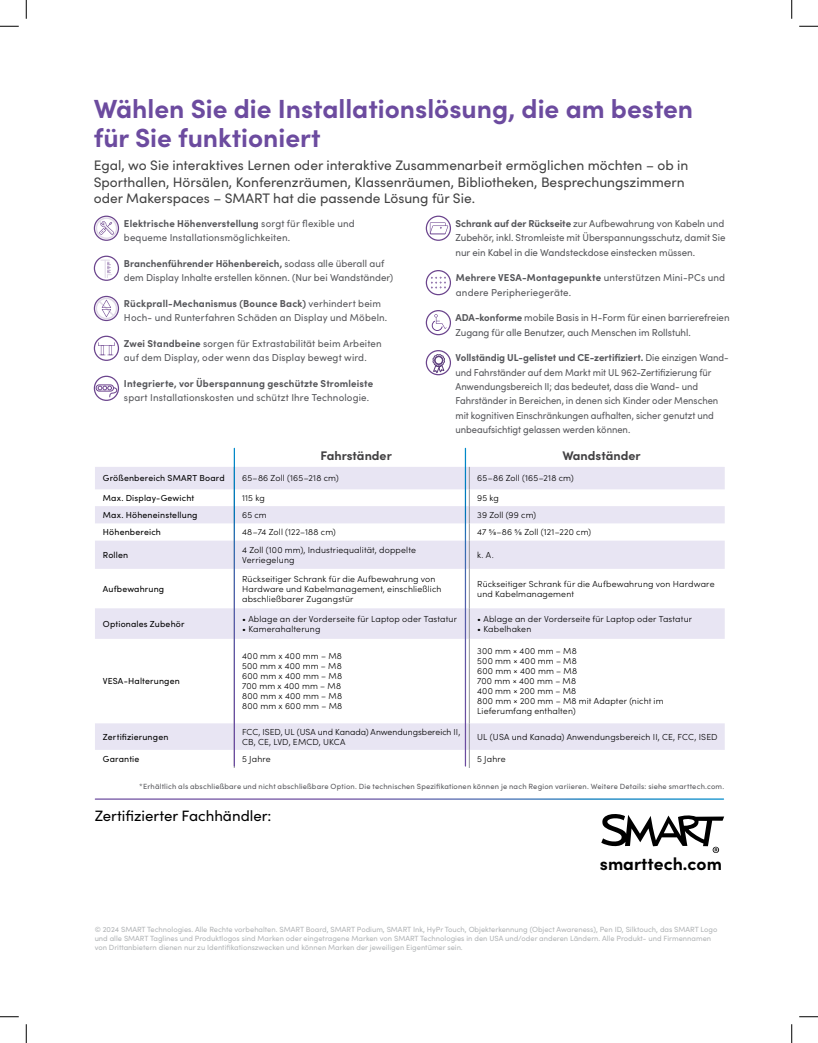
<style>
.page{position:relative;width:818px;height:1043px;background:#fff}
.page>*{position:absolute;margin:0;border:0;box-sizing:border-box;transform-origin:0 0}
.t1{font:700 26.25px/28.8px "Sofia Pro";color:#6c4b9f}
.t2{font:700 17.5px "Sofia Pro";color:#000}
.t3{font:15px "Sofia Pro";color:#000}
.t4{font:13.75px/16.9px "Sofia Pro";color:#424242}
.t5{font:700 12.5px "Sofia Pro";color:#414042}
.t6{font:10px/14.4px "Sofia Pro";letter-spacing:.015em;color:#55565a}
.t7{font:10px/14.4px "Sofia Pro";letter-spacing:-.005em;color:#55565a}
.t8{font:10px/14.4px "Sofia Pro";letter-spacing:-.005em;color:#55565a;scale:.94 1}
.t9{font:700 10px "Sofia Pro";letter-spacing:.015em;color:#55565a}
.t10{font:300 8.75px/10px "Sofia Pro";letter-spacing:.02em;color:#000}
.t11{font:8.75px "Sofia Pro";letter-spacing:.02em;color:#000}
.t12{font:7.5px/8.8px "Sofia Pro";color:#b1b4b6}
.t13{font:7.5px "Sofia Pro";letter-spacing:.025em;color:#55565a}
.s1{font-weight:700}
.s2{font-family:"Arial"}
</style>
<div class="page">
<div style="left:94px;top:216px;width:25px;height:25px;border:1px solid #6b448d;border-radius:50%"></div>
<div style="left:94px;top:256px;width:25px;height:25px;border:1px solid #6b448d;border-radius:50%"></div>
<svg style="left:100px;top:259px;width:12px;height:19px"></svg>
<div style="left:94px;top:296px;width:25px;height:25px;border:1px solid #6b448d;border-radius:50%"></div>
<svg style="left:96px;top:298px;width:21px;height:21px"></svg>
<div style="left:94px;top:336px;width:25px;height:25px;border:1px solid #6b448d;border-radius:50%"></div>
<svg style="left:98px;top:342px;width:17px;height:14px"></svg>
<div style="left:94px;top:376px;width:25px;height:25px;border:1px solid #6b448d;border-radius:50%"></div>
<div style="left:96px;top:384px;width:18px;height:7px;border:1px solid #6d448e;border-radius:3px"></div>
<svg style="left:98px;top:386px;width:20px;height:12px"></svg>
<div style="left:426px;top:216px;width:25px;height:25px;border:1px solid #6b448d;border-radius:50%"></div>
<svg style="left:430px;top:222px;width:18px;height:12px"></svg>
<div style="left:426px;top:270px;width:25px;height:25px;border:1px solid #6b448d;border-radius:50%"></div>
<svg style="left:431px;top:277px;width:15px;height:11px"></svg>
<div style="left:426px;top:310px;width:25px;height:25px;border:1px solid #6b448d;border-radius:50%"></div>
<svg style="left:432px;top:314px;width:14px;height:17px"></svg>
<div style="left:426px;top:350px;width:25px;height:25px;border:1px solid #6b448d;border-radius:50%"></div>
<svg style="left:95px;top:569px;width:629px;height:181px"></svg>
<hr style="left:469px;top:569px;width:1px;height:39px;background:#939598">
<hr style="left:469px;top:608px;width:1px;height:31px;background:#939598">
<hr style="left:469px;top:639px;width:1px;height:84px;background:#939598">
<svg style="left:469px;top:723px;width:1px;height:45px"></svg>
<svg style="left:95px;top:447px;width:630px;height:122px"></svg>
<svg style="left:432px;top:354px;width:13px;height:21px"></svg>
<hr style="left:234px;top:448px;width:1px;height:318px;background:#fff">
<hr style="left:465px;top:448px;width:1px;height:318px;background:#fff">
<svg style="left:601px;top:814px;width:123px;height:39px"></svg>
<svg style="left:96px;top:217px;width:21px;height:22px"></svg>
<svg style="left:0;top:25px;width:19px;height:2px"></svg>
<svg style="left:799px;top:25px;width:19px;height:2px"></svg>
<svg style="left:0;top:1016px;width:19px;height:1px"></svg>
<svg style="left:799px;top:1016px;width:19px;height:1px"></svg>
<svg style="left:25px;top:0;width:2px;height:19px"></svg>
<svg style="left:25px;top:1024px;width:2px;height:18px"></svg>
<svg style="left:791px;top:0;width:1px;height:19px"></svg>
<svg style="left:791px;top:1024px;width:1px;height:18px"></svg>
<h1 class="t1" style="left:94px;top:93px;width:601px">Wählen Sie die Installationslösung, die am besten für Sie funktioniert</h1>
<p class="t4" style="left:94px;top:156px;width:596px">Egal, wo Sie interaktives Lernen oder interaktive Zusammenarbeit ermöglichen möchten – ob in<br>Sporthallen, Hörsälen, Konferenzräumen, Klassenräumen, Bibliotheken, Besprechungszimmern oder Makerspaces – SMART hat die passende Lösung für Sie.</p>
<p class="t6" style="left:124px;top:216px;width:232px"><span class="s1">Elektrische Höhenverstellung</span> sorgt für flexible und bequeme Installationsmöglichkeiten.</p>
<p class="t7" style="left:124px;top:256px;width:271px"><span class="s1">Branchenführender Höhenbereich,</span> sodass alle überall auf dem Display Inhalte erstellen können. (Nur bei Wandständer)</p>
<p class="t6" style="left:124px;top:296px;width:265px"><span class="s1">Rückprall-Mechanismus (Bounce Back)</span> verhindert beim<br>Hoch- und Runterfahren Schäden an Display und Möbeln.</p>
<p class="t6" style="left:124px;top:336px;width:259px"><span class="s1">Zwei Standbeine</span> sorgen für Extrastabilität beim Arbeiten auf dem Display, oder wenn das Display bewegt wird.</p>
<p class="t9" style="left:124px;top:376px;width:251px">Integrierte, vor Überspannung geschützte Stromleiste</p>
<p class="t6" style="left:124px;top:390px;width:246px">spart Installationskosten und schützt Ihre Technologie.</p>
<p class="t7" style="left:455px;top:216px;width:271px;text-align:justify"><span class="s1">Schrank auf der Rückseite</span> zur Aufbewahrung von Kabeln und Zubehör, inkl. Stromleiste mit Überspannungsschutz, damit Sie nur ein Kabel in die Wandsteckdose einstecken müssen.</p>
<p class="t6" style="left:456px;top:270px;width:271px"><span class="s1">Mehrere VESA-Montagepunkte</span> unterstützen Mini-PCs und andere Peripheriegeräte.</p>
<p class="t7" style="left:455px;top:310px;width:275px"><span class="s1">ADA-konforme</span> mobile Basis in H-Form für einen barrierefreien<br>Zugang für alle Benutzer, auch Menschen im Rollstuhl.</p>
<p class="t8" style="left:455px;top:350px;width:292px"><span class="s1">Vollständig UL-gelistet und CE-zertifiziert.</span> Die einzigen Wand&shy;und Fahrständer auf dem Markt mit UL 962-Zertifizierung für Anwendungsbereich II; das bedeutet, dass die Wand- und Fahrständer in Bereichen, in denen sich Kinder oder Menschen mit kognitiven Einschränkungen aufhalten, sicher genutzt und unbeaufsichtigt gelassen werden können.</p>
<h3 class="t5" style="left:320px;top:446px;width:73px">Fahrständer</h3>
<h3 class="t5" style="left:562px;top:446px;width:80px">Wandständer</h3>
<p class="t11" style="left:103px;top:472px;width:123px">Grö<span class="s2">ß</span>enbereich SMART Board</p>
<p class="t10" style="left:242px;top:472px;width:98px">65–86 Zoll (165–218 cm)</p>
<p class="t10" style="left:477px;top:472px;width:98px">65–86 Zoll (165–218 cm)</p>
<p class="t11" style="left:103px;top:491px;width:93px">Max. Display-Gewicht</p>
<p class="t10" style="left:242px;top:492px;width:24px">115 kg</p>
<p class="t10" style="left:477px;top:492px;width:23px">95 kg</p>
<p class="t11" style="left:103px;top:508px;width:96px">Max. Höheneinstellung</p>
<p class="t10" style="left:242px;top:509px;width:26px">65 cm</p>
<p class="t10" style="left:477px;top:509px;width:60px">39 Zoll (99 cm)</p>
<p class="t11" style="left:103px;top:526px;width:60px">Höhenbereich</p>
<p class="t10" style="left:242px;top:526px;width:95px">48–74 Zoll (122–188 cm)</p>
<p class="t10" style="left:477px;top:526px;width:115px">47 ⅝–86 ⅝ Zoll (121–220 cm)</p>
<p class="t11" style="left:103px;top:548px;width:27px">Rollen</p>
<p class="t10" style="left:242px;top:544px;width:175px">4 Zoll (100 mm), Industriequalität, doppelte<br>Verriegelung</p>
<p class="t10" style="left:477px;top:549px;width:18px">k. A.</p>
<p class="t11" style="left:103px;top:582px;width:63px">Aufbewahrung</p>
<p class="t10" style="left:242px;top:573px;width:201px">Rückseitiger Schrank für die Aufbewahrung von<br>Hardware und Kabelmanagement, einschließlich abschließbarer Zugangstür</p>
<p class="t10" style="left:477px;top:578px;width:239px">Rückseitiger Schrank für die Aufbewahrung von Hardware und Kabelmanagement</p>
<p class="t11" style="left:103px;top:617px;width:83px">Optionales Zubehör</p>
<p class="t10" style="left:242px;top:613px;width:216px">• Ablage an der Vorderseite für Laptop oder Tastatur</p>
<p class="t10" style="left:242px;top:623px;width:80px">• Kamerahalterung</p>
<p class="t10" style="left:477px;top:613px;width:216px">• Ablage an der Vorderseite für Laptop oder Tastatur</p>
<p class="t10" style="left:477px;top:623px;width:56px">• Kabelhaken</p>
<p class="t11" style="left:103px;top:675px;width:78px">VESA-Halterungen</p>
<p class="t10" style="left:242px;top:650px;width:102px">400 mm x 400 mm – M8<br>500 mm x 400 mm – M8<br>600 mm x 400 mm – M8<br>700 mm x 400 mm – M8<br>800 mm x 400 mm – M8<br>800 mm x 600 mm – M8</p>
<p class="t10" style="left:477px;top:645px;width:188px">300 mm × 400 mm – M8<br>500 mm × 400 mm – M8<br>600 mm × 400 mm – M8<br>700 mm × 400 mm – M8<br>400 mm × 200 mm – M8<br>800 mm × 200 mm – M8 mit Adapter (nicht im<br>Lieferumfang enthalten)</p>
<p class="t11" style="left:103px;top:730px;width:67px">Zertifizierungen</p>
<p class="t10" style="left:242px;top:726px;width:220px">FCC, ISED, UL (USA und Kanada) Anwendungsbereich II,<br>CB, CE, LVD, EMCD, UKCA</p>
<p class="t10" style="left:477px;top:731px;width:242px">UL (USA und Kanada) Anwendungsbereich II, CE, FCC, ISED</p>
<p class="t11" style="left:103px;top:752px;width:38px">Garantie</p>
<p class="t10" style="left:242px;top:753px;width:30px">5 Jahre</p>
<p class="t10" style="left:477px;top:753px;width:30px">5 Jahre</p>
<p class="t13" style="left:139px;top:781px;width:586px">*Erhältlich als abschlie<span class="s2">ß</span>bare und nicht abschlie<span class="s2">ß</span>bare Option. Die technischen Spezifikationen können je nach Region variieren. Weitere Details: siehe smarttech.com.</p>
<h3 class="t3" style="left:95px;top:804px;width:178px">Zertifizierter Fachhändler:</h3>
<h2 class="t2" style="left:600px;top:850px;width:124px">smarttech.com</h2>
<p class="t12" style="left:95px;top:924px;width:624px">© 2024 SMART Technologies. Alle Rechte vorbehalten. SMART Board, SMART Podium, SMART Ink, HyPr Touch, Objekterkennung (Object Awareness), Pen ID, Silktouch, das SMART Logo und alle SMART Taglines und Produktlogos sind Marken oder eingetragene Marken von SMART Technologies in den USA und/oder anderen Ländern. Alle Produkt- und Firmennamen von Drittanbietern dienen nur zu Identifikationszwecken und können Marken der jeweiligen Eigentümer sein.</p>
</div>
